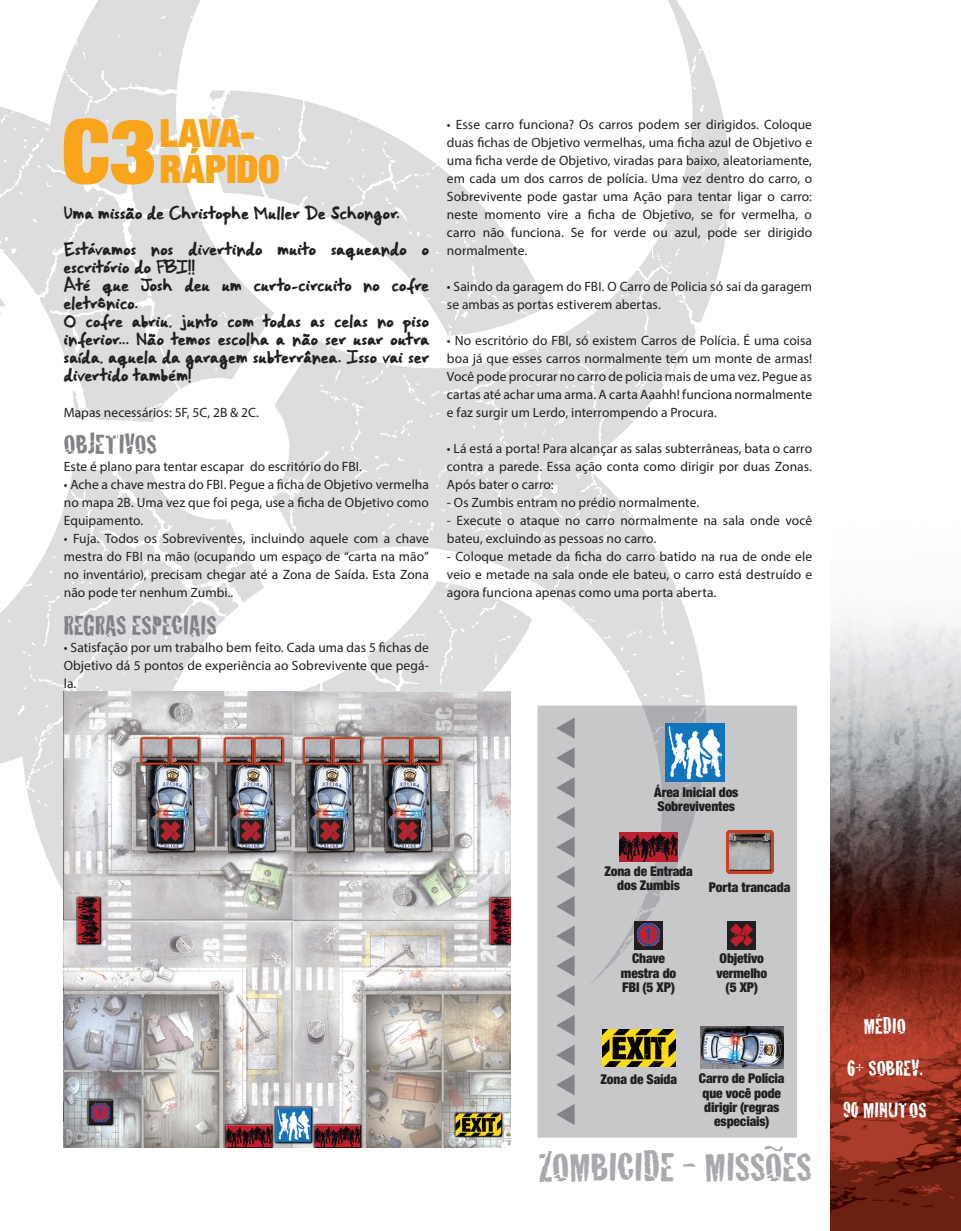
<style>
.page{position:relative;width:961px;height:1231px;background:#fff}
.page>*{position:absolute;margin:0;border:0;box-sizing:border-box;transform-origin:0 0}
.t1{font:900 condensed 89.4px "Helvetica Neue LT Std";color:#f9a51b}
.t2{font:42px "Cracked";letter-spacing:-.005em;color:#a8a9ad}
.t3{font:900 condensed 39px/36px "Helvetica Neue LT Std";letter-spacing:-.01em;color:#f9a51b}
.t4{font:28.5px "Cracked";letter-spacing:-.01em;color:#808285}
.t5{font:22.5px/42px "Cracked";color:#fff;text-align:center}
.t6{font:13.5px/18px "Myriad Pro";letter-spacing:.005em;color:#231f20;text-align:justify}
.t7{font:900 condensed 13.5px/14.2px "Helvetica Neue LT Std";letter-spacing:-.01em;color:#231f20;text-align:center}
.t8{font:12.75px/18px "Gorri Sans";letter-spacing:.01em;color:#231f20}
</style>
<div class="page">
<svg style="left:0;top:0;width:272px;height:422px;fill:#dcdddf"></svg>
<svg style="left:72px;top:391px;width:13px;height:28px"></svg>
<svg style="left:160px;top:342px;width:4px;height:3px"></svg>
<svg style="left:272px;top:0;width:457px;height:705px"></svg>
<svg style="left:0;top:468px;width:118px;height:573px;fill:#dcdddf"></svg>
<svg style="left:118px;top:470px;width:415px;height:235px"></svg>
<img style="left:830px;top:613px;width:131px;height:618px">
<img style="left:64px;top:692px;width:447px;height:455px">
<div style="left:537px;top:705px;width:260px;height:432px;background:#c7c8ca"></div>
<svg style="left:556px;top:806px;width:18px;height:22px"></svg>
<svg style="left:556px;top:985px;width:18px;height:21px"></svg>
<svg style="left:556px;top:777px;width:18px;height:21px"></svg>
<svg style="left:556px;top:955px;width:18px;height:21px"></svg>
<svg style="left:556px;top:747px;width:18px;height:21px"></svg>
<svg style="left:556px;top:925px;width:18px;height:21px"></svg>
<svg style="left:556px;top:1103px;width:18px;height:22px"></svg>
<svg style="left:556px;top:717px;width:18px;height:22px"></svg>
<svg style="left:556px;top:896px;width:18px;height:21px"></svg>
<svg style="left:556px;top:1074px;width:18px;height:21px"></svg>
<svg style="left:556px;top:866px;width:18px;height:21px"></svg>
<svg style="left:556px;top:1044px;width:18px;height:21px"></svg>
<svg style="left:556px;top:836px;width:18px;height:21px"></svg>
<svg style="left:556px;top:1014px;width:18px;height:22px"></svg>
<div style="left:665px;top:723px;width:59px;height:59px;background:#1074bc"></div>
<svg style="left:668px;top:726px;width:55px;height:54px"></svg>
<img style="left:602px;top:1029px;width:73px;height:37px">
<img style="left:726px;top:830px;width:47px;height:43px">
<img style="left:619px;top:832px;width:59px;height:29px">
<div style="left:727px;top:920px;width:29px;height:29px;background:#231f20"></div>
<svg style="left:730px;top:923px;width:23px;height:24px"></svg>
<img style="left:700px;top:1026px;width:83px;height:42px">
<div style="left:634px;top:920px;width:29px;height:29px;background:#231f20"></div>
<svg style="left:586px;top:909px;width:74px;height:78px;background:#bcbdbf"></svg>
<img style="left:637px;top:924px;width:22px;height:21px">
<h1 class="t1" style="left:62px;top:94px;width:95px">C3</h1>
<h3 class="t3" style="left:159px;top:114px;width:122px">LAVA-<br>RÁPIDO</h3>
<p class="t8" style="left:64px;top:206px;width:337px">Uma missão de Christophe Muller De Schongor.</p>
<p class="t8" style="left:64px;top:242px;width:366px">Estávamos nos divertindo muito saqueando o escritório do FBI!!<br>Até que Josh deu um curto-circuito no cofre eletrônico.<br>O cofre abriu, junto com todas as celas no piso inferior... Não temos escolha a não ser usar outra saída, aquela da garagem subterrânea. Isso vai ser divertido também!</p>
<p class="t6" style="left:64px;top:404px;width:197px">Mapas necessários: 5F, 5C, 2B &amp; 2C.</p>
<h3 class="t4" style="left:64px;top:422px;width:43px">OBJETIVOS</h3>
<p class="t6" style="left:64px;top:458px;width:300px">Este é plano para tentar escapar do escritório do FBI.</p>
<p class="t6" style="left:64px;top:476px;width:367px">• Ache a chave mestra do FBI. Pegue a ficha de Objetivo vermelha no mapa 2B. Uma vez que foi pega, use a ficha de Objetivo como Equipamento.</p>
<p class="t6" style="left:64px;top:530px;width:366px">• Fuja. Todos os Sobreviventes, incluindo aquele com a chave mestra do FBI na mão (ocupando um espaço de “carta na mão” no inventário), precisam chegar até a Zona de Saída. Esta Zona não pode ter nenhum Zumbi..</p>
<h3 class="t4" style="left:64px;top:602px;width:145px">REGRAS ESPECIAIS</h3>
<p class="t6" style="left:64px;top:638px;width:366px">• Satisfação por um trabalho bem feito. Cada uma das 5 fichas de Objetivo dá 5 pontos de experiência ao Sobrevivente que pegá&shy;la.</p>
<p class="t6" style="left:447px;top:116px;width:367px">• Esse carro funciona? Os carros podem ser dirigidos. Coloque duas fichas de Objetivo vermelhas, uma ficha azul de Objetivo e uma ficha verde de Objetivo, viradas para baixo, aleatoriamente, em cada um dos carros de polícia. Uma vez dentro do carro, o Sobrevivente pode gastar uma Ação para tentar ligar o carro: neste momento vire a ficha de Objetivo, se for vermelha, o carro não funciona. Se for verde ou azul, pode ser dirigido normalmente.</p>
<p class="t6" style="left:447px;top:277px;width:366px">• Saindo da garagem do FBI. O Carro de Policia só sai da garagem se ambas as portas estiverem abertas.</p>
<p class="t6" style="left:447px;top:331px;width:367px">• No escritório do FBI, só existem Carros de Polícia. É uma coisa boa já que esses carros normalmente tem um monte de armas!<br>Você pode procurar no carro de policia mais de uma vez. Pegue as cartas até achar uma arma. A carta Aaahh! funciona normalmente e faz surgir um Lerdo, interrompendo a Procura.</p>
<p class="t6" style="left:447px;top:439px;width:367px">• Lá está a porta! Para alcançar as salas subterrâneas, bata o carro contra a parede. Essa ação conta como dirigir por duas Zonas.<br>Após bater o carro:</p>
<p class="t6" style="left:447px;top:493px;width:254px">- Os Zumbis entram no prédio normalmente.</p>
<p class="t6" style="left:447px;top:511px;width:366px">- Execute o ataque no carro normalmente na sala onde você bateu, excluindo as pessoas no carro.</p>
<p class="t6" style="left:447px;top:547px;width:366px">- Coloque metade da ficha do carro batido na rua de onde ele veio e metade na sala onde ele bateu, o carro está destruído e agora funciona apenas como uma porta aberta.</p>
<p class="t7" style="left:654px;top:784px;width:86px;text-align:left">Área Inicial dos<br>Sobreviventes</p>
<p class="t7" style="left:604px;top:863px;width:90px">Zona de Entrada dos Zumbis</p>
<p class="t7" style="left:709px;top:879px;width:83px">Porta trancada</p>
<p class="t7" style="left:621px;top:951px;width:57px">Chave mestra do<br>FBI (5 XP)</p>
<p class="t7" style="left:716px;top:951px;width:52px">Objetivo vermelho (5 XP)</p>
<p class="t7" style="left:600px;top:1072px;width:78px">Zona de Saída</p>
<p class="t7" style="left:699px;top:1071px;width:87px">Carro de Polícia que você pode dirigir (regras especiais)</p>
<h2 class="t2" style="left:538px;top:1133px;width:275px">ZOMBICIDE - MISSÕES</h2>
<h3 class="t5" style="left:843px;top:1003px;width:85px">MÉDIO<br>6+ SOBREV.<br>90 MINUTOS</h3>
</div>
